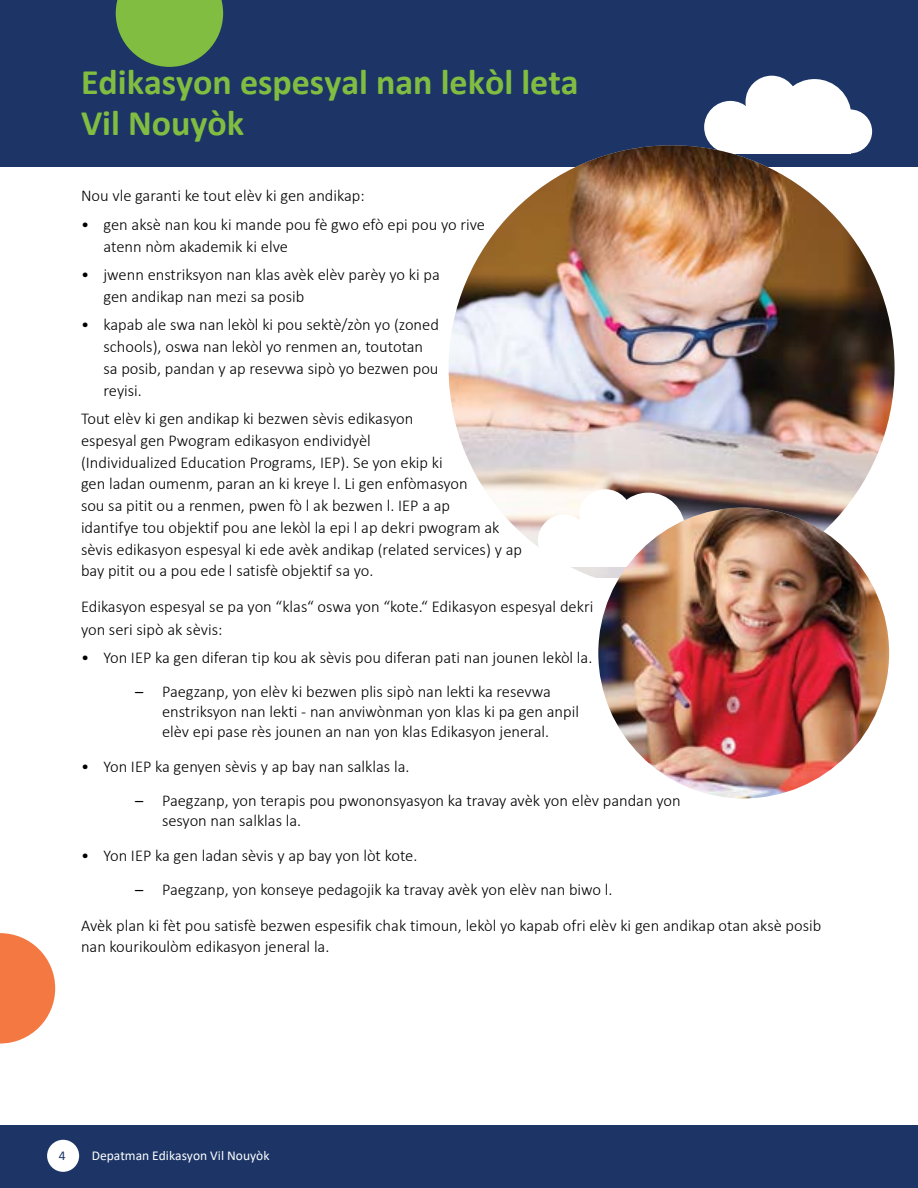
<style>
.page{position:relative;width:918px;height:1188px;background:#fff}
.page>*{position:absolute;margin:0;border:0;box-sizing:border-box;transform-origin:0 0}
.Heading_1_Orange{font:700 36px/40.5px "Calibri";color:#81bd41}
.Text{font:300 16.5px/21.8px "Calibri";color:#000}
.Bullet_Paragraph_no{font:300 16.5px/21.8px "Calibri";color:#000}
.Sub_bullet{font:300 16.5px/19.8px "Calibri";color:#000}
.Text_no_space_after{font:300 16.5px/22.5px "Calibri";color:#000}
.Text-2{font:13.5px "Calibri";color:#fff}
.Text-3{font:13.5px "Calibri";color:#1c3566}
.s1{font-weight:400}
</style>
<div class="page">
<div style="left:0;top:0;width:918px;height:167px;background:#1c3566"></div>
<svg style="left:116px;top:0;width:107px;height:67px"></svg>
<div style="left:704px;top:101px;width:53px;height:52px;background:#fff;border-radius:50%"></div>
<div style="left:828px;top:109px;width:44px;height:44px;background:#fff;border-radius:50%"></div>
<div style="left:746px;top:76px;width:52px;height:52px;background:#fff;border-radius:50%"></div>
<div style="left:778px;top:79px;width:73px;height:74px;background:#fff;border-radius:50%"></div>
<div style="left:729px;top:114px;width:121px;height:39px;background:#fff"></div>
<div style="left:0;top:1125px;width:918px;height:63px;background:#1c3566"></div>
<div style="left:47px;top:1140px;width:32px;height:32px;background:#fff;border-radius:50%"></div>
<img style="left:449px;top:145px;width:446px;height:432px">
<svg style="left:0;top:933px;width:55px;height:111px"></svg>
<div style="left:538px;top:514px;width:52px;height:53px;background:#fff;border-radius:50%"></div>
<div style="left:579px;top:489px;width:53px;height:53px;background:#fff;border-radius:50%"></div>
<div style="left:611px;top:493px;width:74px;height:73px;background:#fff;border-radius:50%"></div>
<div style="left:563px;top:528px;width:121px;height:39px;background:#fff"></div>
<img style="left:598px;top:508px;width:291px;height:290px">
<p class="Heading_1_Orange" style="left:81px;top:62px;width:499px">Edikasyon espesyal nan lekòl leta<br>Vil Nouyòk</p>
<p class="Text_no_space_after" style="left:81px;top:184px;width:285px">Nou vle garanti ke tout elèv ki gen andikap:</p>
<p class="Bullet_Paragraph_no" style="left:104px;top:213px;width:383px;text-indent:-22px">• gen aksè nan kou ki mande pou fè gwo efò epi pou yo rive atenn nòm akademik ki elve</p>
<p class="Bullet_Paragraph_no" style="left:104px;top:264px;width:338px;text-indent:-22px">• jwenn enstriksyon nan klas avèk elèv parèy yo ki pa gen andikap nan mezi sa posib</p>
<p class="Bullet_Paragraph_no" style="left:104px;top:314px;width:337px;text-indent:-22px">• kapab ale swa nan lekòl ki pou sektè/zòn yo (zoned schools), oswa nan lekòl yo renmen an, toutotan sa posib, pandan y ap resevwa sipò yo bezwen pou reyisi.</p>
<p class="Text" style="left:81px;top:408px;width:443px">Tout elèv ki gen andikap ki bezwen sèvis edikasyon<br>espesyal gen Pwogram edikasyon endividyèl<br>(Individualized Education Programs, IEP). Se yon ekip ki<br>gen ladan oumenm, paran an ki kreye l. Li gen enfòmasyon<br>sou sa pitit ou a renmen, pwen fò l ak bezwen l. IEP a ap<br>idantifye tou objektif pou ane lekòl la epi l ap dekri pwogram ak sèvis edikasyon espesyal ki ede avèk andikap (related services) y ap bay pitit ou a pou ede l satisfè objektif sa yo.</p>
<p class="Text_no_space_after" style="left:81px;top:595px;width:514px">Edikasyon espesyal se pa yon “klas“ oswa yon “kote.“ Edikasyon espesyal dekri yon seri sipò ak sèvis:</p>
<p class="Bullet_Paragraph_no" style="left:81px;top:647px;width:513px">• Yon IEP ka gen diferan tip kou ak sèvis pou diferan pati nan jounen lekòl la.</p>
<p class="Sub_bullet" style="left:162px;top:682px;width:419px;text-indent:-27px"><span class="s1">–</span> Paegzanp, yon elèv ki bezwen plis sipò nan lekti ka resevwa enstriksyon nan lekti - nan anviwònman yon klas ki pa gen anpil elèv epi pase rès jounen an nan yon klas Edikasyon jeneral.</p>
<p class="Bullet_Paragraph_no" style="left:81px;top:756px;width:330px">• Yon IEP ka genyen sèvis y ap bay nan salklas la.</p>
<p class="Sub_bullet" style="left:162px;top:791px;width:520px;text-indent:-27px"><span class="s1">–</span> Paegzanp, yon terapis pou pwononsyasyon ka travay avèk yon elèv pandan yon sesyon nan salklas la.</p>
<p class="Bullet_Paragraph_no" style="left:81px;top:845px;width:338px">• Yon IEP ka gen ladan sèvis y ap bay yon lòt kote.</p>
<p class="Sub_bullet" style="left:135px;top:880px;width:479px"><span class="s1">–</span> Paegzanp, yon konseye pedagojik ka travay avèk yon elèv nan biwo l.</p>
<p class="Text" style="left:81px;top:914px;width:742px">Avèk plan ki fèt pou satisfè bezwen espesifik chak timoun, lekòl yo kapab ofri elèv ki gen andikap otan aksè posib nan kourikoulòm edikasyon jeneral la.</p>
<p class="Text-3" style="left:59px;top:1147px;width:8px">4</p>
<p class="Text-2" style="left:92px;top:1147px;width:179px">Depatman Edikasyon Vil Nouyòk</p>
</div>
